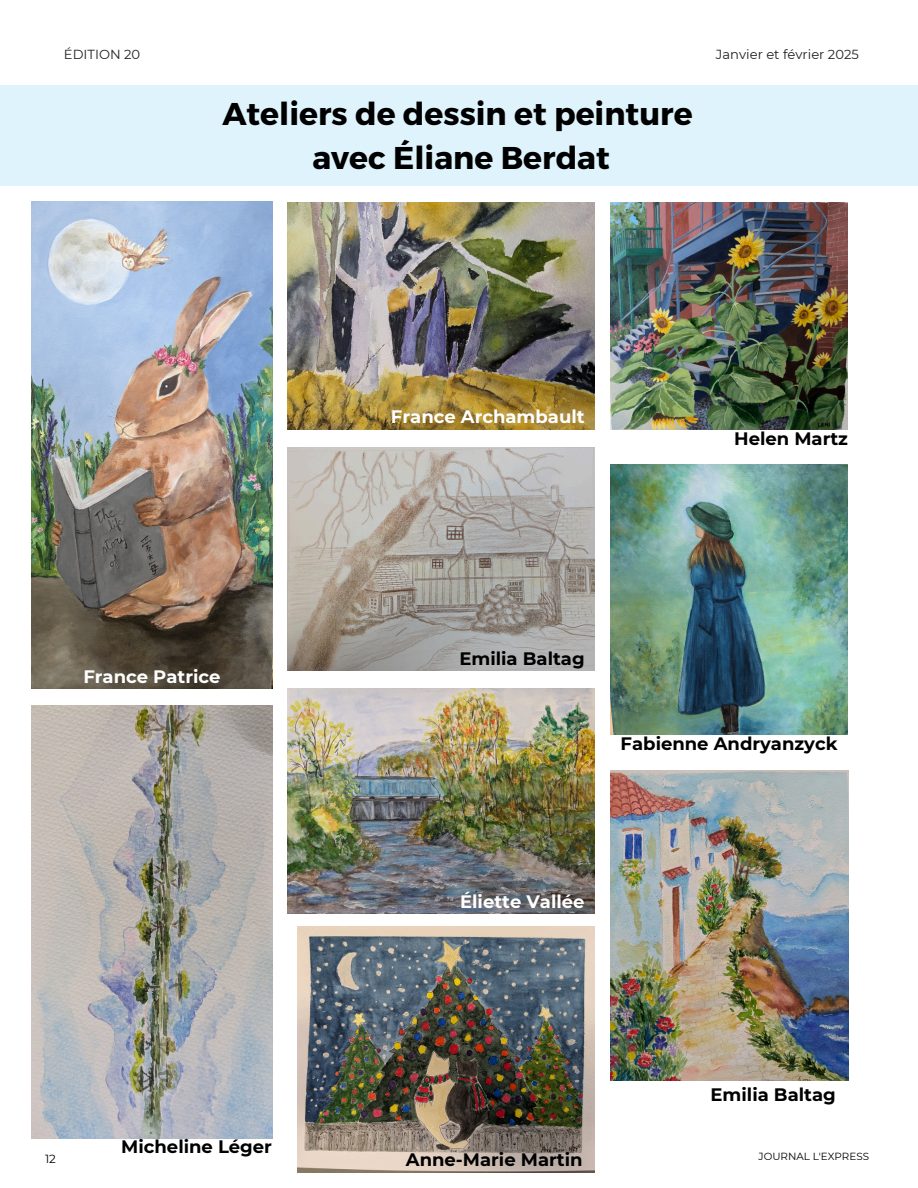
<style>
.page{position:relative;width:918px;height:1188px;background:#fff}
.page>*{position:absolute;margin:0;border:0;box-sizing:border-box;transform-origin:0 0}
.t1{font:700 31.5px/43.8px "Montserrat";color:#000;text-align:center}
.t2{font:700 18px "Montserrat";color:#000}
.t3{font:700 18px "Montserrat";color:#fff}
.t4{font:13.05px "Montserrat";color:#231f20}
.t5{font:11.85px "Montserrat";color:#000}
.t6{font:10.35px "Montserrat";color:#000}
</style>
<div class="page">
<div style="left:0;top:85px;width:918px;height:100px;background:#def3fb"></div>
<img style="left:610px;top:202px;width:238px;height:228px">
<img style="left:32px;top:202px;width:241px;height:487px">
<img style="left:288px;top:202px;width:307px;height:227px">
<img style="left:610px;top:465px;width:238px;height:270px">
<img style="left:288px;top:447px;width:307px;height:223px">
<img style="left:611px;top:770px;width:237px;height:311px">
<img style="left:288px;top:689px;width:307px;height:225px">
<img style="left:298px;top:926px;width:297px;height:246px">
<img style="left:32px;top:705px;width:241px;height:434px">
<h4 class="t4" style="left:64px;top:46px;width:78px">ÉDITION 20</h4>
<p class="t4" style="left:716px;top:46px;width:144px">Janvier et février 2025</p>
<h3 class="t1" style="left:222px;top:90px;width:472px">Ateliers de dessin et peinture avec Éliane Berdat</h3>
<p class="t3" style="left:83px;top:665px;width:139px">France Patrice</p>
<p class="t3" style="left:391px;top:406px;width:195px">France Archambault</p>
<h2 class="t2" style="left:734px;top:427px;width:115px">Helen Martz</h2>
<p class="t2" style="left:459px;top:647px;width:127px">Emilia Baltag</p>
<p class="t2" style="left:621px;top:733px;width:218px">Fabienne Andryanzyck</p>
<h2 class="t3" style="left:460px;top:890px;width:126px">Éliette Vallée</h2>
<h2 class="t2" style="left:711px;top:1083px;width:127px">Emilia Baltag</h2>
<h2 class="t2" style="left:121px;top:1136px;width:152px">Micheline Léger</h2>
<p class="t2" style="left:406px;top:1149px;width:178px">Anne-Marie Martin</p>
<p class="t5" style="left:45px;top:1151px;width:12px">12</p>
<h1 class="t6" style="left:759px;top:1150px;width:112px">JOURNAL L'EXPRESS</h1>
</div>
